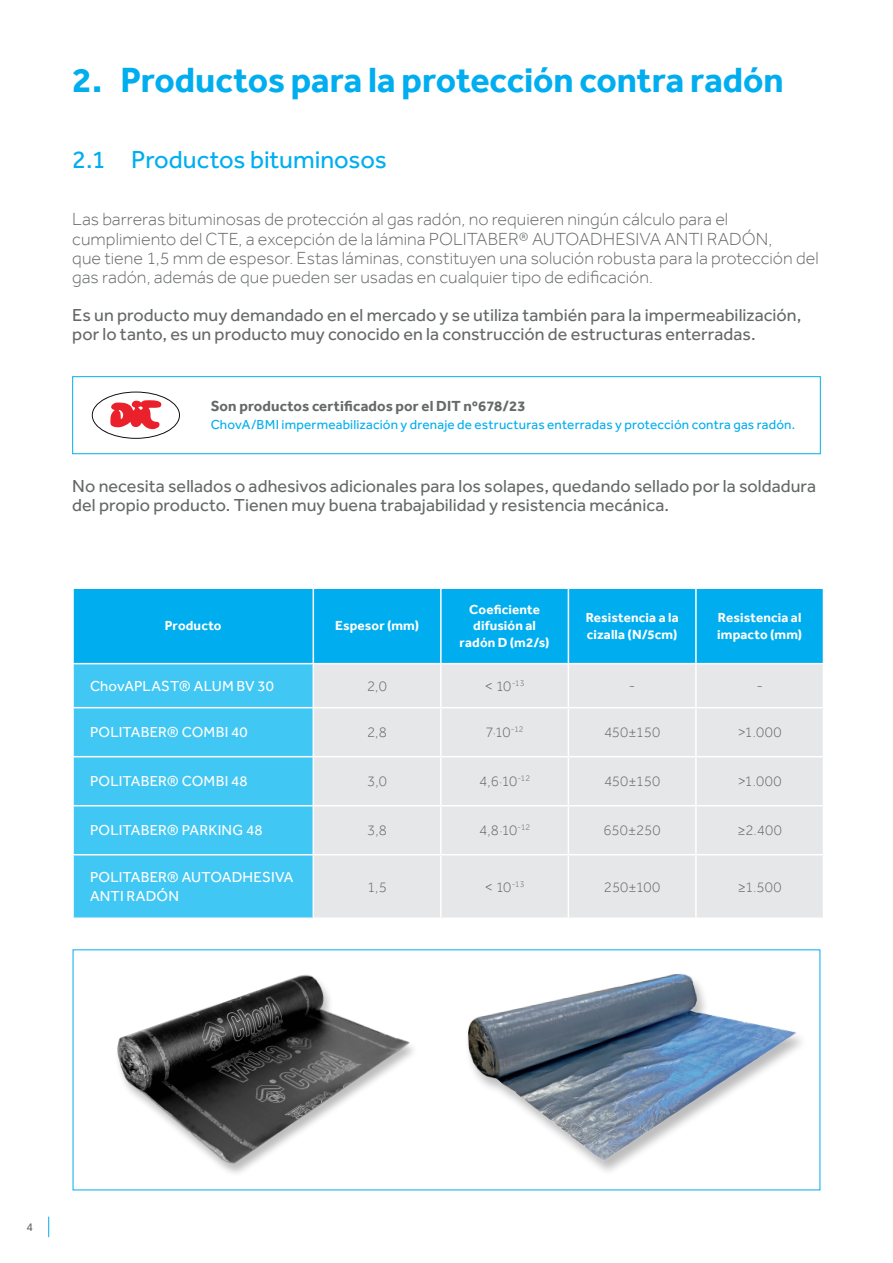
<style>
.page{position:relative;width:893px;height:1263px;background:#fff}
.page>*{position:absolute;margin:0;border:0;box-sizing:border-box;transform-origin:0 0}
.t1{font:700 36px "Effra";letter-spacing:-.005em;color:#00aeef}
.t2{font:25.5px "Effra";color:#00aeef}
.t3{font:18px/19px "Effra";letter-spacing:.005em;color:#666969}
.t4{font:300 18px/19px "Effra";color:#666969}
.t5{font:300 15px "Effra";color:#666969}
.t6{font:15px/19.5px "Effra";letter-spacing:.01em;color:#fff}
.t7{font:700 15px "Effra";letter-spacing:.01em;color:#666969}
.t8{font:700 13.5px/16.2px "Effra";letter-spacing:.01em;color:#fff}
.t9{font:13.5px "Effra";letter-spacing:.015em;color:#00aeef}
.t10{font:12px "Effra";color:#666969}
</style>
<div class="page">
<svg style="left:48px;top:1216px;width:1px;height:21px"></svg>
<div style="left:74px;top:589px;width:749px;height:74px;background:#00aeef"></div>
<div style="left:74px;top:664px;width:239px;height:253px;background:#40c7f4"></div>
<div style="left:314px;top:664px;width:509px;height:253px;background:#e6e7e9"></div>
<hr style="left:313px;top:589px;width:1px;height:74px;background:#fff">
<hr style="left:440px;top:589px;width:2px;height:74px;background:#fff">
<hr style="left:568px;top:589px;width:1px;height:74px;background:#fff">
<hr style="left:695px;top:589px;width:2px;height:74px;background:#fff">
<hr style="left:440px;top:664px;width:2px;height:43px;background:#fff">
<hr style="left:568px;top:664px;width:1px;height:43px;background:#fff">
<hr style="left:695px;top:664px;width:2px;height:43px;background:#fff">
<hr style="left:72px;top:707px;width:241px;height:1px;background:#fff">
<hr style="left:313px;top:707px;width:128px;height:1px;background:#fff">
<hr style="left:441px;top:707px;width:127px;height:1px;background:#fff">
<hr style="left:440px;top:708px;width:2px;height:48px;background:#fff">
<hr style="left:568px;top:707px;width:128px;height:1px;background:#fff">
<hr style="left:568px;top:708px;width:1px;height:48px;background:#fff">
<hr style="left:696px;top:707px;width:128px;height:1px;background:#fff">
<hr style="left:695px;top:708px;width:2px;height:48px;background:#fff">
<hr style="left:72px;top:756px;width:241px;height:1px;background:#fff">
<hr style="left:313px;top:756px;width:128px;height:1px;background:#fff">
<hr style="left:441px;top:756px;width:127px;height:1px;background:#fff">
<hr style="left:440px;top:757px;width:2px;height:48px;background:#fff">
<hr style="left:568px;top:756px;width:128px;height:1px;background:#fff">
<hr style="left:568px;top:757px;width:1px;height:48px;background:#fff">
<hr style="left:696px;top:756px;width:128px;height:1px;background:#fff">
<hr style="left:695px;top:757px;width:2px;height:48px;background:#fff">
<hr style="left:72px;top:805px;width:241px;height:1px;background:#fff">
<hr style="left:313px;top:805px;width:128px;height:1px;background:#fff">
<hr style="left:441px;top:805px;width:127px;height:1px;background:#fff">
<hr style="left:440px;top:806px;width:2px;height:48px;background:#fff">
<hr style="left:568px;top:805px;width:128px;height:1px;background:#fff">
<hr style="left:568px;top:806px;width:1px;height:48px;background:#fff">
<hr style="left:696px;top:805px;width:128px;height:1px;background:#fff">
<hr style="left:695px;top:806px;width:2px;height:48px;background:#fff">
<hr style="left:72px;top:854px;width:241px;height:1px;background:#fff">
<hr style="left:313px;top:854px;width:128px;height:1px;background:#fff">
<hr style="left:441px;top:854px;width:127px;height:1px;background:#fff">
<hr style="left:440px;top:855px;width:2px;height:62px;background:#fff">
<hr style="left:568px;top:854px;width:128px;height:1px;background:#fff">
<hr style="left:568px;top:855px;width:1px;height:62px;background:#fff">
<hr style="left:696px;top:854px;width:128px;height:1px;background:#fff">
<hr style="left:695px;top:855px;width:2px;height:62px;background:#fff">
<img style="left:443px;top:949px;width:356px;height:242px">
<img style="left:117px;top:974px;width:296px;height:199px">
<div style="left:72px;top:376px;width:749px;height:78px;background:#fff;border:1px solid #00aeef"></div>
<svg style="left:92px;top:392px;width:88px;height:47px"></svg>
<h1 class="t1" style="left:72px;top:59px;width:713px">2. Productos para la protección contra radón</h1>
<h2 class="t2" style="left:72px;top:145px;width:316px">2.1 Productos bituminosos</h2>
<p class="t4" style="left:72px;top:210px;width:748px">Las barreras bituminosas de protección al gas radón, no requieren ningún cálculo para el cumplimiento del CTE, a excepción de la lámina POLITABER® AUTOADHESIVA ANTI RADÓN,<br>que tiene 1,5 mm de espesor. Estas láminas, constituyen una solución robusta para la protección del gas radón, además de que pueden ser usadas en cualquier tipo de edificación.</p>
<p class="t3" style="left:72px;top:305px;width:731px">Es un producto muy demandado en el mercado y se utiliza también para la impermeabilización, por lo tanto, es un producto muy conocido en la construcción de estructuras enterradas.</p>
<p class="t7" style="left:211px;top:397px;width:316px">Son productos certificados por el DIT nº678/23</p>
<p class="t9" style="left:211px;top:417px;width:586px">ChovA/BMI impermeabilización y drenaje de estructuras enterradas y protección contra gas radón.</p>
<p class="t3" style="left:72px;top:476px;width:745px">No necesita sellados o adhesivos adicionales para los solapes, quedando sellado por la soldadura del propio producto. Tienen muy buena trabajabilidad y resistencia mecánica.</p>
<p class="t8" style="left:165px;top:618px;width:58px">Producto</p>
<p class="t8" style="left:335px;top:618px;width:86px">Espesor (mm)</p>
<p class="t8" style="left:460px;top:601px;width:92px;text-align:center">Coeficiente difusión al radón D (m2/s)</p>
<p class="t8" style="left:586px;top:610px;width:94px">Resistencia a la cizalla (N/5cm)</p>
<p class="t8" style="left:717px;top:610px;width:87px">Resistencia al impacto (mm)</p>
<p class="t6" style="left:90px;top:676px;width:185px">ChovAPLAST® ALUM BV 30</p>
<p class="t5" style="left:367px;top:677px;width:21px">2,0</p>
<p class="t5" style="left:485px;top:677px;width:41px">&lt; 10<sup>-13</sup></p>
<p class="t5" style="left:629px;top:677px;width:8px">-</p>
<p class="t5" style="left:756px;top:677px;width:8px">-</p>
<p class="t6" style="left:90px;top:722px;width:159px">POLITABER® COMBI 40</p>
<p class="t5" style="left:367px;top:723px;width:21px">2,8</p>
<p class="t5" style="left:486px;top:723px;width:40px">7·10<sup>-12</sup></p>
<p class="t5" style="left:604px;top:723px;width:58px">450±150</p>
<p class="t5" style="left:738px;top:723px;width:45px">&gt;1.000</p>
<p class="t6" style="left:90px;top:771px;width:159px">POLITABER® COMBI 48</p>
<p class="t5" style="left:367px;top:772px;width:21px">3,0</p>
<p class="t5" style="left:479px;top:772px;width:52px">4,6·10<sup>-12</sup></p>
<p class="t5" style="left:604px;top:772px;width:58px">450±150</p>
<p class="t5" style="left:738px;top:772px;width:45px">&gt;1.000</p>
<p class="t6" style="left:90px;top:820px;width:174px">POLITABER® PARKING 48</p>
<p class="t5" style="left:367px;top:821px;width:21px">3,8</p>
<p class="t5" style="left:479px;top:821px;width:53px">4,8·10<sup>-12</sup></p>
<p class="t5" style="left:604px;top:821px;width:59px">650±250</p>
<p class="t5" style="left:737px;top:821px;width:46px">≥2.400</p>
<p class="t6" style="left:90px;top:867px;width:205px">POLITABER® AUTOADHESIVA<br>ANTI RADÓN</p>
<p class="t5" style="left:367px;top:877px;width:21px">1,5</p>
<p class="t5" style="left:485px;top:877px;width:41px">&lt; 10<sup>-13</sup></p>
<p class="t5" style="left:604px;top:877px;width:58px">250±100</p>
<p class="t5" style="left:738px;top:877px;width:46px">≥1.500</p>
<p class="t10" style="left:26px;top:1220px;width:8px">4</p>
</div>
